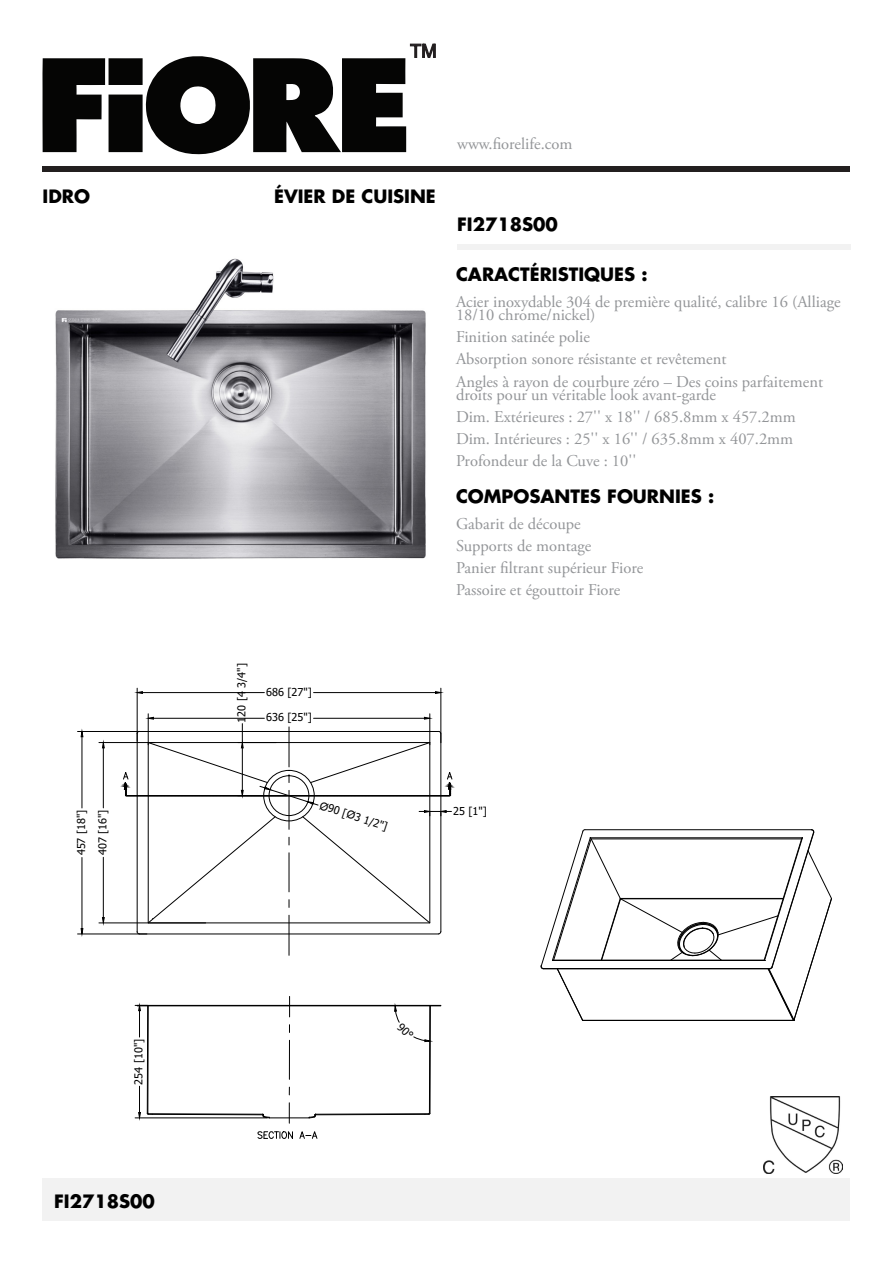
<style>
.page{position:relative;width:893px;height:1263px;background:#fff}
.page>*{position:absolute;margin:0;border:0;box-sizing:border-box;transform-origin:0 0}
.Futura_Headings{font:700 18px "Futura LT";color:#000}
.Body_Text{font:16.5px/13.5px "Adobe Garamond Pro";color:#939598}
.t1{font:10.8px/21.3px "Tahoma";color:#000}
.s1{font-family:"Arial";font-size:11.1px}
</style>
<div class="page">
<div style="left:43px;top:166px;width:807px;height:5px;background:#231f1f"></div>
<div style="left:457px;top:244px;width:393px;height:6px;background:#f2f2f2"></div>
<div style="left:43px;top:1178px;width:807px;height:42px;background:#f2f2f2"></div>
<svg style="left:43px;top:43px;width:393px;height:111px"></svg>
<img style="left:763px;top:1150px;width:80px;height:24px">
<img style="left:55px;top:258px;width:371px;height:301px">
<svg style="left:77px;top:687px;width:764px;height:463px"></svg>
<svg style="left:394px;top:1005px;width:37px;height:37px"></svg>
<p class="Futura_Headings" style="left:43px;top:184px;width:49px">IDRO</p>
<p class="t1" style="left:71px;top:855px;width:47px;rotate:-90deg">457 [18"]<br>407 [16"]</p>
<p class="t1" style="left:129px;top:1084px;width:47px;rotate:-90deg">254 [10"]</p>
<p class="Futura_Headings" style="left:54px;top:1189px;width:102px">FI2718S00</p>
<p class="Futura_Headings" style="left:274px;top:184px;width:163px">ÉVIER DE CUISINE</p>
<p class="Body_Text" style="left:457px;top:138px;width:117px">www.fiorelife.com</p>
<p class="Futura_Headings" style="left:457px;top:212px;width:102px">FI2718S00</p>
<p class="Futura_Headings" style="left:456px;top:262px;width:193px">CARACTÉRISTIQUES :</p>
<p class="Body_Text" style="left:456px;top:296px;width:386px">Acier inoxydable 304 de première qualité, calibre 16 (Alliage<br>18/10 chrome/nickel)</p>
<p class="Body_Text" style="left:456px;top:331px;width:135px">Finition satinée polie</p>
<p class="Body_Text" style="left:456px;top:353px;width:272px">Absorption sonore résistante et revêtement</p>
<p class="Body_Text" style="left:456px;top:375px;width:368px">Angles à rayon de courbure zéro – Des coins parfaitement droits pour un véritable look avant-garde</p>
<p class="Body_Text" style="left:456px;top:411px;width:341px">Dim. Extérieures : 27'' x 18'' / 685.8mm x 457.2mm</p>
<p class="Body_Text" style="left:456px;top:433px;width:339px">Dim. Intérieures : 25'' x 16'' / 635.8mm x 407.2mm</p>
<p class="Body_Text" style="left:456px;top:455px;width:182px">Profondeur de la Cuve : 10''</p>
<p class="Futura_Headings" style="left:456px;top:484px;width:260px">COMPOSANTES FOURNIES :</p>
<p class="Body_Text" style="left:456px;top:518px;width:126px">Gabarit de découpe</p>
<p class="Body_Text" style="left:456px;top:540px;width:137px">Supports de montage</p>
<p class="Body_Text" style="left:456px;top:562px;width:189px">Panier filtrant supérieur Fiore</p>
<p class="Body_Text" style="left:456px;top:584px;width:166px">Passoire et égouttoir Fiore</p>
<p class="t1" style="left:231px;top:722px;width:61px;rotate:-90deg">120 [4 3/4"]</p>
<p class="t1" style="left:266px;top:682px;width:47px">686 [27"]</p>
<p class="t1" style="left:266px;top:707px;width:47px">636 [25"]</p>
<p class="t1" style="left:323px;top:795px;width:72px;rotate:18deg"><span class="s1">Ø</span>90 [<span class="s1">Ø</span>3 1/2"]</p>
<p class="t1" style="left:453px;top:800px;width:35px">25 [1"]</p>
</div>
